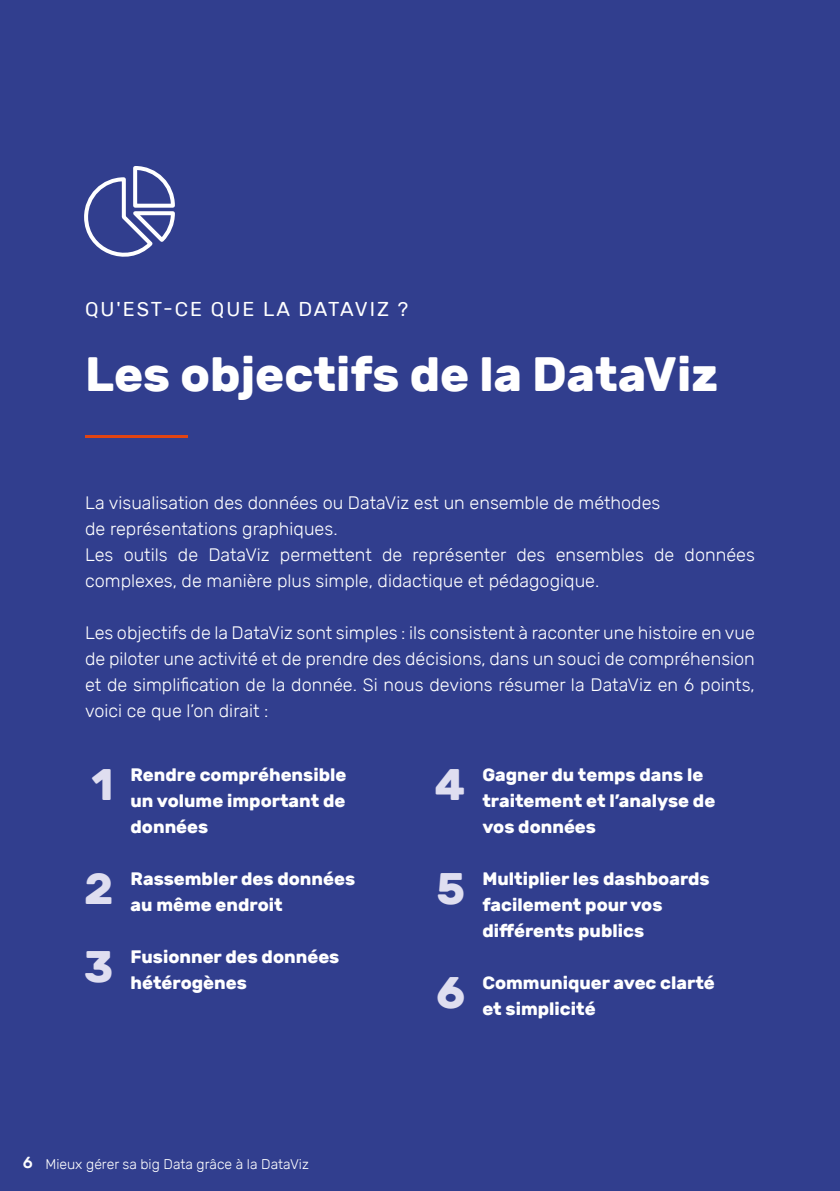
<style>
.page{position:relative;width:840px;height:1191px;background:#fff}
.page>*{position:absolute;margin:0;border:0;box-sizing:border-box;transform-origin:0 0}
.t1{font:700 48px "Rubik";color:#fff}
.t2{font:700 44px/78px "Rubik";color:#dfdef0}
.t3{font:20px "Rubik";letter-spacing:.1em;color:#fff}
.t4{font:300 18px/26px "Rubik";color:#fff}
.t5{font:700 18px/26px "Rubik";color:#fff}
.t6{font:300 14px "Rubik";color:#fff}
.s1{font-weight:500;font-size:16px}
</style>
<div class="page">
<div style="left:0;top:0;width:839px;height:1191px;background:#313e8e"></div>
<hr style="left:85px;top:435px;width:102px;height:3px;background:#e14412">
<svg style="left:84px;top:166px;width:91px;height:91px"></svg>
<p class="t3" style="left:85px;top:298px;width:324px">QU'EST-CE QUE LA DATAVIZ ?</p>
<h1 class="t1" style="left:85px;top:346px;width:634px">Les objectifs de la DataViz</h1>
<p class="t4" style="left:85px;top:489px;width:671px">La visualisation des données ou DataViz est un ensemble de méthodes<br>de représentations graphiques.<br>Les outils de DataViz permettent de représenter des ensembles de données complexes, de manière plus simple, didactique et pédagogique.</p>
<p class="t4" style="left:85px;top:619px;width:671px;text-align:justify">Les objectifs de la DataViz sont simples : ils consistent à raconter une histoire en vue de piloter une activité et de prendre des décisions, dans un souci de compréhension et de simplification de la donnée. Si nous devions résumer la DataViz en 6 points, voici ce que l’on dirait :</p>
<h2 class="t2" style="left:91px;top:746px;width:24px">1</h2>
<h2 class="t2" style="left:84px;top:850px;width:31px">2<br>3</h2>
<p class="t5" style="left:130px;top:761px;width:217px;text-align:justify">Rendre compréhensible un volume important de données</p>
<p class="t5" style="left:130px;top:865px;width:226px">Rassembler des données au même endroit</p>
<p class="t5" style="left:130px;top:943px;width:210px">Fusionner des données hétérogènes</p>
<p class="t6" style="left:23px;top:1155px;width:287px"><span class="s1">6</span> Mieux gérer sa big Data grâce à la DataViz</p>
<h2 class="t2" style="left:434px;top:746px;width:32px">4</h2>
<h2 class="t2" style="left:436px;top:850px;width:30px">5</h2>
<h2 class="t2" style="left:436px;top:954px;width:31px">6</h2>
<p class="t5" style="left:482px;top:762px;width:234px">Gagner du temps dans le traitement et l’analyse de vos données</p>
<p class="t5" style="left:482px;top:866px;width:229px">Multiplier les dashboards facilement pour vos différents publics</p>
<p class="t5" style="left:482px;top:969px;width:234px">Communiquer avec clarté et simplicité</p>
</div>
